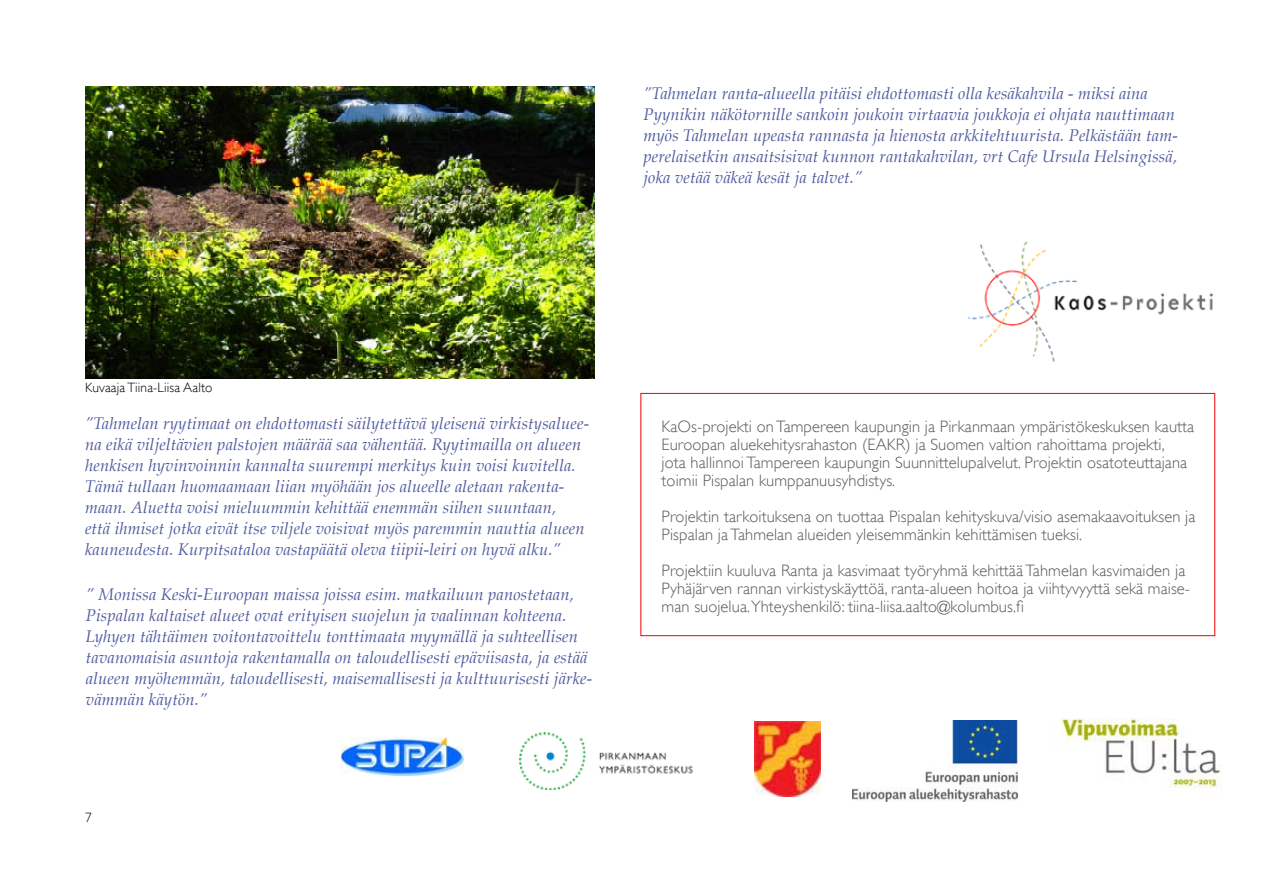
<style>
.page{position:relative;width:1263px;height:893px;background:#fff}
.page>*{position:absolute;margin:0;border:0;box-sizing:border-box;transform-origin:0 0}
.t1{font:italic 16.5px/21px "Palatino";letter-spacing:.01em;color:#4f5b9e}
.t2{font:300 16.5px/18px "Gill Sans";letter-spacing:.005em;color:#58595b}
.t3{font:300 13.5px "Gill Sans";letter-spacing:.01em;color:#000}
</style>
<div class="page">
<img style="left:342px;top:737px;width:121px;height:39px">
<img style="left:754px;top:722px;width:66px;height:75px">
<img style="left:85px;top:86px;width:509px;height:292px">
<img style="left:519px;top:732px;width:174px;height:57px">
<img style="left:1061px;top:718px;width:162px;height:71px">
<img style="left:852px;top:721px;width:165px;height:80px">
<div style="left:640px;top:393px;width:575px;height:243px;border:1px solid #f40000"></div>
<img style="left:967px;top:241px;width:246px;height:121px">
<p class="t1" style="left:643px;top:83px;width:536px">”Tahmelan ranta-alueella pitäisi ehdottomasti olla kesäkahvila - miksi aina Pyynikin näkötornille sankoin joukoin virtaavia joukkoja ei ohjata nauttimaan myös Tahmelan upeasta rannasta ja hienosta arkkitehtuurista. Pelkästään tam&shy;perelaisetkin ansaitsisivat kunnon rantakahvilan, vrt Cafe Ursula Helsingissä, joka vetää väkeä kesät ja talvet.”</p>
<p class="t3" style="left:85px;top:379px;width:129px">Kuvaaja Tiina-Liisa Aalto</p>
<p class="t1" style="left:85px;top:413px;width:506px">”Tahmelan ryytimaat on ehdottomasti säilytettävä yleisenä virkistysaluee&shy;na eikä viljeltävien palstojen määrää saa vähentää. Ryytimailla on alueen henkisen hyvinvoinnin kannalta suurempi merkitys kuin voisi kuvitella.<br>Tämä tullaan huomaamaan liian myöhään jos alueelle aletaan rakenta&shy;maan. Aluetta voisi mieluummin kehittää enemmän siihen suuntaan,<br>että ihmiset jotka eivät itse viljele voisivat myös paremmin nauttia alueen kauneudesta. Kurpitsataloa vastapäätä oleva tiipii-leiri on hyvä alku.”</p>
<p class="t1" style="left:86px;top:584px;width:508px">” Monissa Keski-Euroopan maissa joissa esim. matkailuun panostetaan, Pispalan kaltaiset alueet ovat erityisen suojelun ja vaalinnan kohteena.<br>Lyhyen tähtäimen voitontavoittelu tonttimaata myymällä ja suhteellisen tavanomaisia asuntoja rakentamalla on taloudellisesti epäviisasta, ja estää alueen myöhemmän, taloudellisesti, maisemallisesti ja kulttuurisesti järke&shy;vämmän käytön.”</p>
<p class="t3" style="left:85px;top:810px;width:8px">7</p>
<p class="t2" style="left:662px;top:417px;width:534px">KaOs-projekti on Tampereen kaupungin ja Pirkanmaan ympäristökeskuksen kautta Euroopan aluekehitysrahaston (EAKR) ja Suomen valtion rahoittama projekti,<br>jota hallinnoi Tampereen kaupungin Suunnittelupalvelut. Projektin osatoteuttajana toimii Pispalan kumppanuusyhdistys.</p>
<p class="t2" style="left:662px;top:507px;width:535px">Projektin tarkoituksena on tuottaa Pispalan kehityskuva/visio asemakaavoituksen ja<br>Pispalan ja Tahmelan alueiden yleisemmänkin kehittämisen tueksi.</p>
<p class="t2" style="left:662px;top:561px;width:530px">Projektiin kuuluva Ranta ja kasvimaat työryhmä kehittää Tahmelan kasvimaiden ja<br>Pyhäjärven rannan virkistyskäyttöä, ranta-alueen hoitoa ja viihtyvyyttä sekä maise&shy;man suojelua.Yhteyshenkilö: tiina-liisa.aalto@kolumbus.fi</p>
</div>
